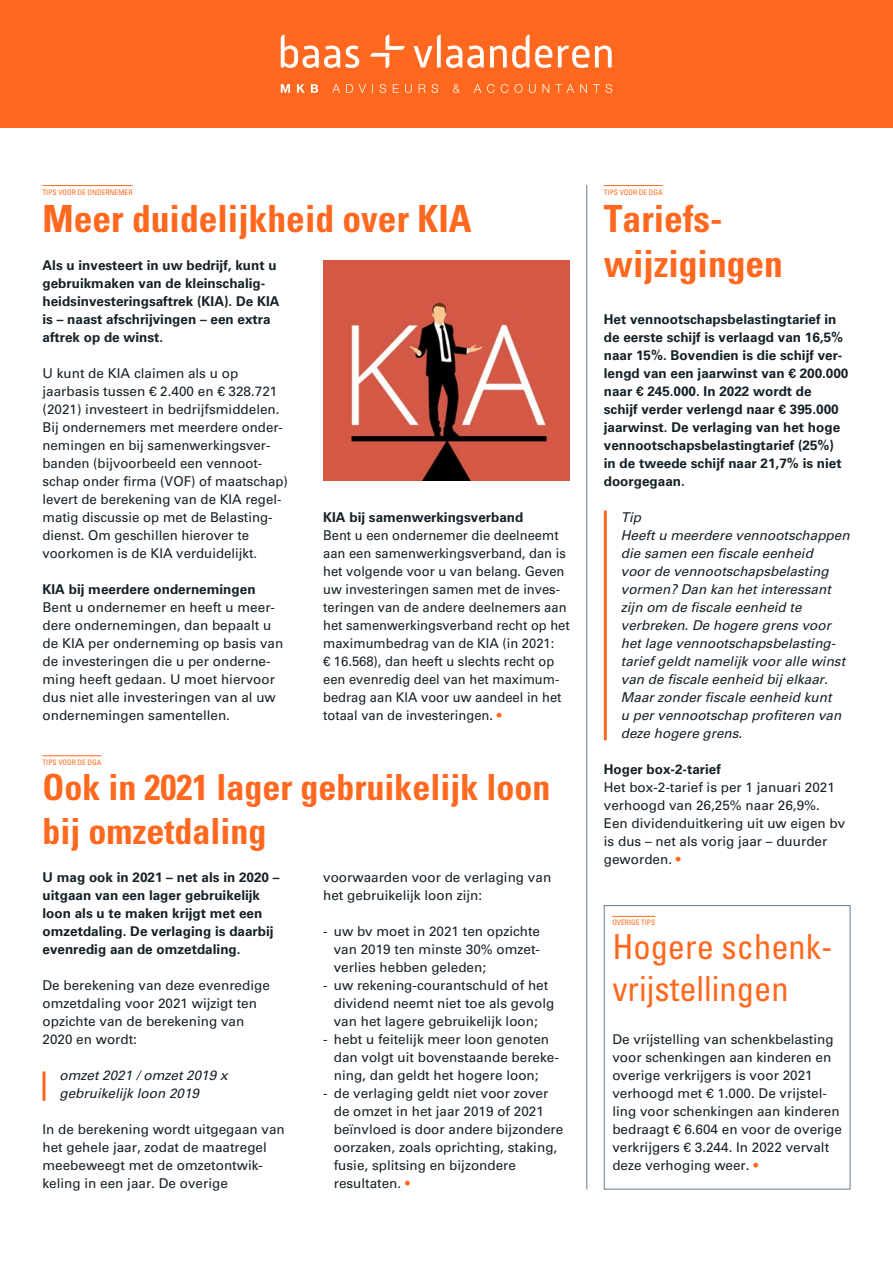
<style>
.page{position:relative;width:893px;height:1263px;background:#fff}
.page>*{position:absolute;margin:0;border:0;box-sizing:border-box;transform-origin:0 0}
.t1{font:700 condensed 37.5px/45px "Univers LT Std";color:#ff681e}
.t2{font:700 condensed 36px/43.2px "Univers LT Std";color:#ff681e}
.t3{font:condensed 34.5px/41.4px "Univers LT Std";color:#ff681e}
.t4{font:13.5px/18px "Univers LT Std";color:#152128}
.t5{font:700 13.5px/18px "Univers LT Std";color:#152128}
.t6{font:italic 13.5px/18px "Univers LT Std";color:#152128}
.t7{font:13.5px/18px "Univers LT Std";color:#152128;scale:.96 1}
.t8{font:condensed 7.5px "Univers LT Std";color:#ff681e}
.s1{color:#ff681e}
</style>
<div class="page">
<div style="left:0;top:0;width:893px;height:128px;background:#ff681e"></div>
<svg style="left:281px;top:84px;width:331px;height:9px"></svg>
<svg style="left:281px;top:35px;width:78px;height:33px"></svg>
<svg style="left:413px;top:35px;width:199px;height:33px"></svg>
<svg style="left:370px;top:35px;width:35px;height:33px"></svg>
<div style="left:604px;top:905px;width:246px;height:284px;border:1px solid #697b87"></div>
<hr style="left:43px;top:185px;width:90px;height:1px;background:#ff681e">
<hr style="left:604px;top:185px;width:59px;height:1px;background:#ff681e">
<hr style="left:43px;top:755px;width:58px;height:1px;background:#ff681e">
<hr style="left:612px;top:916px;width:43px;height:1px;background:#ff681e">
<img style="left:323px;top:261px;width:247px;height:219px">
<hr style="left:586px;top:185px;width:1px;height:1004px;background:#697b87">
<hr style="left:604px;top:511px;width:3px;height:229px;background:#ff681e">
<hr style="left:43px;top:1071px;width:3px;height:30px;background:#ff681e">
<p class="t8" style="left:43px;top:187px;width:92px">TIPS VOOR DE ONDERNEMER</p>
<h1 class="t1" style="left:43px;top:196px;width:431px">Meer duidelijkheid over KIA</h1>
<p class="t5" style="left:43px;top:256px;width:239px">Als u investeert in uw bedrijf, kunt u gebruikmaken van de kleinschalig&shy;heidsinvesteringsaftrek (KIA). De KIA is – naast afschrijvingen – een extra aftrek op de winst.</p>
<p class="t4" style="left:43px;top:364px;width:247px">U kunt de KIA claimen als u op jaarbasis tussen € 2.400 en € 328.721 (2021) investeert in bedrijfsmiddelen.<br>Bij ondernemers met meerdere onder&shy;nemingen en bij samenwerkingsver&shy;banden (bijvoorbeeld een vennoot&shy;schap onder firma (VOF) of maatschap) levert de berekening van de KIA regel&shy;matig discussie op met de Belasting&shy;dienst. Om geschillen hierover te voorkomen is de KIA verduidelijkt.</p>
<p class="t5" style="left:43px;top:580px;width:215px">KIA bij meerdere ondernemingen</p>
<p class="t4" style="left:43px;top:598px;width:242px">Bent u ondernemer en heeft u meer&shy;dere ondernemingen, dan bepaalt u de KIA per onderneming op basis van de investeringen die u per onderne&shy;ming heeft gedaan. U moet hiervoor dus niet alle investeringen van al uw ondernemingen samentellen.</p>
<p class="t5" style="left:323px;top:508px;width:202px">KIA bij samenwerkingsverband</p>
<p class="t7" style="left:323px;top:526px;width:258px">Bent u een ondernemer die deelneemt aan een samenwerkingsverband, dan is het volgende voor u van belang. Geven uw investeringen samen met de inves&shy;teringen van de andere deelnemers aan het samenwerkingsverband recht op het maximumbedrag van de KIA (in 2021:<br>€ 16.568), dan heeft u slechts recht op een evenredig deel van het maximum&shy;bedrag aan KIA voor uw aandeel in het totaal van de investeringen. <span class="s1">•</span></p>
<p class="t8" style="left:43px;top:757px;width:60px">TIPS VOOR DE DGA</p>
<h2 class="t2" style="left:43px;top:766px;width:509px">Ook in 2021 lager gebruikelijk loon bij omzetdaling</h2>
<p class="t5" style="left:43px;top:868px;width:239px">U mag ook in 2021 – net als in 2020 – uitgaan van een lager gebruikelijk loon als u te maken krijgt met een omzetdaling. De verlaging is daarbij evenredig aan de omzetdaling.</p>
<p class="t4" style="left:43px;top:976px;width:229px">De berekening van deze evenredige omzetdaling voor 2021 wijzigt ten opzichte van de berekening van<br>2020 en wordt:</p>
<p class="t6" style="left:60px;top:1066px;width:170px">omzet 2021 / omzet 2019 x gebruikelijk loon 2019</p>
<p class="t4" style="left:43px;top:1120px;width:244px">In de berekening wordt uitgegaan van het gehele jaar, zodat de maatregel meebeweegt met de omzetontwik&shy;keling in een jaar. De overige</p>
<p class="t4" style="left:323px;top:868px;width:230px">voorwaarden voor de verlaging van het gebruikelijk loon zijn:</p>
<p class="t4" style="left:334px;top:922px;width:208px;text-align:justify;text-indent:-11px">- uw bv moet in 2021 ten opzichte van 2019 ten minste 30% omzet&shy;verlies hebben geleden;</p>
<p class="t4" style="left:334px;top:976px;width:222px;text-indent:-11px">- uw rekening-courantschuld of het dividend neemt niet toe als gevolg van het lagere gebruikelijk loon;</p>
<p class="t4" style="left:334px;top:1030px;width:227px;text-indent:-11px">- hebt u feitelijk meer loon genoten dan volgt uit bovenstaande bereke&shy;ning, dan geldt het hogere loon;</p>
<p class="t4" style="left:334px;top:1084px;width:231px;text-indent:-11px">- de verlaging geldt niet voor zover de omzet in het jaar 2019 of 2021 beïnvloed is door andere bijzondere oorzaken, zoals oprichting, staking, fusie, splitsing en bijzondere resultaten. <span class="s1">•</span></p>
<p class="t8" style="left:604px;top:187px;width:60px">TIPS VOOR DE DGA</p>
<h1 class="t1" style="left:604px;top:196px;width:181px">Tariefs&shy;wijzigingen</h1>
<p class="t5" style="left:604px;top:310px;width:246px">Het vennootschapsbelastingtarief in de eerste schijf is verlaagd van 16,5% naar 15%. Bovendien is die schijf ver&shy;lengd van een jaarwinst van € 200.000 naar € 245.000. In 2022 wordt de schijf verder verlengd naar € 395.000 jaarwinst. De verlaging van het hoge vennootschapsbelastingtarief (25%) in de tweede schijf naar 21,7% is niet doorgegaan.</p>
<p class="t6" style="left:621px;top:508px;width:230px">Tip<br>Heeft u meerdere vennootschappen die samen een fiscale eenheid<br>voor de vennootschapsbelasting vormen? Dan kan het interessant zijn om de fiscale eenheid te verbreken. De hogere grens voor het lage vennootschapsbelasting&shy;tarief geldt namelijk voor alle winst van de fiscale eenheid bij elkaar.<br>Maar zonder fiscale eenheid kunt<br>u per vennootschap profiteren van deze hogere grens.</p>
<p class="t5" style="left:604px;top:760px;width:119px">Hoger box-2-tarief</p>
<p class="t4" style="left:604px;top:778px;width:243px">Het box-2-tarief is per 1 januari 2021 verhoogd van 26,25% naar 26,9%.<br>Een dividenduitkering uit uw eigen bv is dus – net als vorig jaar – duurder geworden. <span class="s1">•</span></p>
<p class="t8" style="left:612px;top:918px;width:44px">OVERIGE TIPS</p>
<h3 class="t3" style="left:612px;top:926px;width:222px">Hogere schenk&shy;vrijstellingen</h3>
<p class="t4" style="left:612px;top:1030px;width:231px">De vrijstelling van schenkbelasting voor schenkingen aan kinderen en overige verkrijgers is voor 2021 verhoogd met € 1.000. De vrijstel&shy;ling voor schenkingen aan kinderen bedraagt € 6.604 en voor de overige verkrijgers € 3.244. In 2022 vervalt deze verhoging weer. <span class="s1">•</span></p>
</div>
